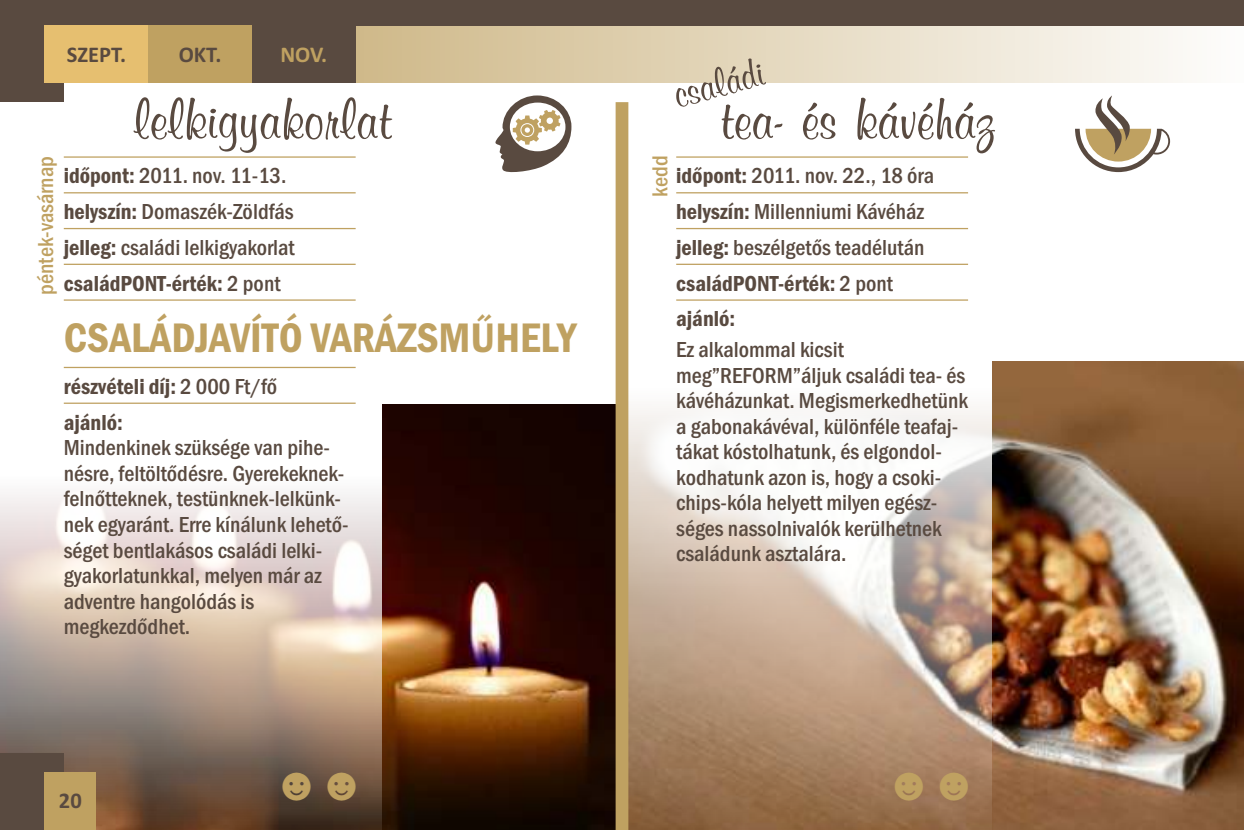
<style>
.page{position:relative;width:1244px;height:830px;background:#fff}
.page>*{position:absolute;margin:0;border:0;box-sizing:border-box;transform-origin:0 0}
.t1{font:63px "H Mural Script";color:#594a40}
.t2{font:45px "H Mural Script";color:#594a40}
.t3{font:500 condensed 45px "Franklin Gothic";color:#bfa161}
.t4{font:600 condensed 42.75px "Franklin Gothic";color:#bfa161}
.t5{font:500 condensed 22.5px/25.4px "Franklin Gothic";color:#594a40}
.t6{font:600 condensed 22.5px/35.8px "Franklin Gothic";color:#594a40}
.t7{font:500 condensed 22.5px "Franklin Gothic";color:#bfa161}
.t8{font:700 22.5px "Calibri";color:#594a40}
.t9{font:700 22.5px "Calibri";color:#bfa161}
.s1{font-weight:600}
.s2{font-weight:500}
</style>
<div class="page">
<img style="left:382px;top:404px;width:233px;height:425px">
<svg style="left:0;top:402px;width:382px;height:427px"></svg>
<img style="left:991px;top:361px;width:253px;height:468px">
<svg style="left:628px;top:335px;width:363px;height:494px"></svg>
<div style="left:0;top:0;width:64px;height:102px;background:#594a40"></div>
<div style="left:349px;top:0;width:895px;height:83px;background:linear-gradient(to right,#cfb888,#fdfdfc)"></div>
<div style="left:0;top:0;width:1244px;height:26px;background:#594a40"></div>
<div style="left:0;top:753px;width:64px;height:76px;background:#594a40"></div>
<div style="left:45px;top:772px;width:51px;height:57px;background:#bfa161"></div>
<hr style="left:64px;top:156px;width:292px;height:2px;background:#bfa161">
<hr style="left:64px;top:192px;width:292px;height:1px;background:#bfa161">
<hr style="left:64px;top:228px;width:292px;height:1px;background:#bfa161">
<hr style="left:64px;top:263px;width:292px;height:2px;background:#bfa161">
<hr style="left:64px;top:299px;width:292px;height:1px;background:#bfa161">
<hr style="left:676px;top:156px;width:292px;height:2px;background:#bfa161">
<hr style="left:676px;top:192px;width:292px;height:1px;background:#bfa161">
<hr style="left:676px;top:228px;width:292px;height:1px;background:#bfa161">
<hr style="left:676px;top:263px;width:292px;height:2px;background:#bfa161">
<hr style="left:676px;top:299px;width:292px;height:1px;background:#bfa161">
<svg style="left:1075px;top:95px;width:95px;height:77px"></svg>
<svg style="left:495px;top:95px;width:76px;height:78px"></svg>
<div style="left:615px;top:102px;width:13px;height:727px;background:#bfa161"></div>
<hr style="left:64px;top:366px;width:292px;height:2px;background:#bfa161">
<hr style="left:64px;top:402px;width:292px;height:1px;background:#bfa161">
<div style="left:252px;top:26px;width:104px;height:57px;background:#594a40"></div>
<div style="left:148px;top:26px;width:104px;height:57px;background:#bfa161"></div>
<div style="left:45px;top:26px;width:103px;height:57px;background:#e6bf70"></div>
<p class="t8" style="left:67px;top:45px;width:61px">SZEPT.</p>
<p class="t8" style="left:179px;top:45px;width:44px">OKT.</p>
<p class="t9" style="left:280px;top:45px;width:48px">NOV.</p>
<h1 class="t1" style="left:133px;top:90px;width:260px">lelkigyakorlat</h1>
<h2 class="t2" style="left:668px;top:75px;width:94px;rotate:-15deg">családi</h2>
<h1 class="t1" style="left:720px;top:90px;width:278px">tea- és kávéház</h1>
<p class="t7" style="left:37px;top:294px;width:140px;rotate:-90deg">péntek-vasárnap</p>
<p class="t7" style="left:652px;top:196px;width:42px;rotate:-90deg">kedd</p>
<p class="t5" style="left:64px;top:160px;width:232px;line-height:35.8px"><span class="s1">időpont:</span> 2011. nov. 11-13. <span class="s1">helyszín:</span> Domaszék-Zöldfás <span class="s1">jelleg:</span> családi lelkigyakorlat <span class="s1">családPONT-érték:</span> 2 pont</p>
<h3 class="t4" style="left:64px;top:322px;width:514px">CSALÁDJAVÍTÓ VARÁZSMŰHELY</h3>
<p class="t6" style="left:64px;top:370px;width:215px">részvételi díj: <span class="s2">2 000 Ft/fő </span>ajánló:</p>
<p class="t5" style="left:64px;top:436px;width:286px">Mindenkinek szüksége van pihe&shy;nésre, feltöltődésre. Gyerekeknek&shy;felnőtteknek, testünknek-lelkünk&shy;nek egyaránt. Erre kínálunk lehető&shy;séget bentlakásos családi lelki&shy;gyakorlatunkkal, melyen már az adventre hangolódás is megkezdődhet.</p>
<p class="t5" style="left:676px;top:160px;width:260px;line-height:35.8px"><span class="s1">időpont:</span> 2011. nov. 22., 18 óra <span class="s1">helyszín:</span> Millenniumi Kávéház <span class="s1">jelleg:</span> beszélgetős teadélután <span class="s1">családPONT-érték:</span> 2 pont <span class="s1">ajánló:</span></p>
<p class="t5" style="left:676px;top:338px;width:293px">Ez alkalommal kicsit meg”REFORM”áljuk családi tea- és kávéházunkat. Megismerkedhetünk a gabonakávéval, különféle teafaj&shy;tákat kóstolhatunk, és elgondol&shy;kodhatunk azon is, hogy a csoki&shy;chips-kóla helyett milyen egész&shy;séges nassolnivalók kerülhetnek családunk asztalára.</p>
<p class="t8" style="left:59px;top:791px;width:24px">20</p>
<h2 class="t3" style="left:274px;top:766px;width:91px">☻☻</h2>
<h2 class="t3" style="left:886px;top:766px;width:92px">☻☻</h2>
</div>
